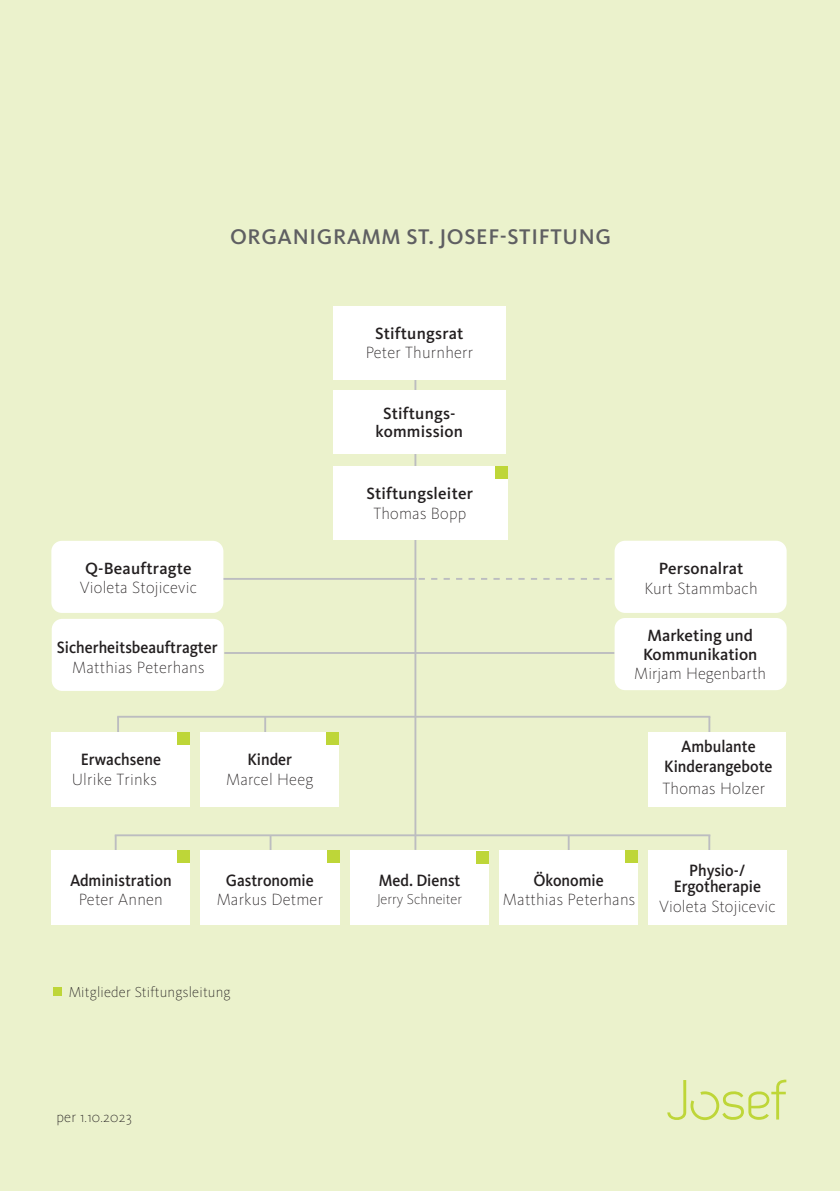
<style>
.page{position:relative;width:840px;height:1191px;background:#fff}
.page>*{position:absolute;margin:0;border:0;box-sizing:border-box;transform-origin:0 0}
.t1{font:500 22px "Kievit OT";letter-spacing:.03em;color:#5f5f62}
.t2{font:500 17px/20.4px "Kievit OT";color:#231f20;text-align:center;scale:.93 1}
.t3{font:200 16.8px "Kievit OT";letter-spacing:.01em;color:#231f20}
.t4{font:500 16.8px/18.6px "Kievit OT";letter-spacing:.01em;color:#231f20;text-align:center}
.t5{font:200 15px "Kievit OT";letter-spacing:.01em;color:#231f20}
.t6{font:200 14.8px "Kievit OT";color:#231f20}
</style>
<div class="page">
<div style="left:0;top:0;width:839px;height:1191px;background:#ebf2cc"></div>
<div style="left:614px;top:541px;width:172px;height:72px;background:#fff;border-radius:11px"></div>
<div style="left:53px;top:987px;width:9px;height:8px;background:#bed638"></div>
<hr style="left:708px;top:717px;width:2px;height:24px;background:#bcbdc0">
<hr style="left:264px;top:717px;width:2px;height:24px;background:#bcbdc0">
<hr style="left:117px;top:717px;width:2px;height:24px;background:#bcbdc0">
<svg style="left:418px;top:578px;width:193px;height:2px"></svg>
<hr style="left:414px;top:341px;width:2px;height:509px;background:#bcbdc0">
<div style="left:333px;top:390px;width:172px;height:63px;background:#fff"></div>
<div style="left:333px;top:306px;width:172px;height:74px;background:#fff"></div>
<div style="left:333px;top:465px;width:174px;height:74px;background:#fff"></div>
<div style="left:200px;top:731px;width:138px;height:75px;background:#fff"></div>
<div style="left:648px;top:731px;width:137px;height:75px;background:#fff"></div>
<div style="left:52px;top:731px;width:138px;height:75px;background:#fff"></div>
<hr style="left:117px;top:716px;width:593px;height:1px;background:#bcbdc0">
<hr style="left:118px;top:578px;width:298px;height:2px;background:#bcbdc0">
<div style="left:495px;top:465px;width:12px;height:13px;background:#bed638"></div>
<svg style="left:708px;top:836px;width:1px;height:14px"></svg>
<hr style="left:567px;top:835px;width:2px;height:24px;background:#bcbdc0">
<hr style="left:115px;top:835px;width:2px;height:24px;background:#bcbdc0">
<div style="left:51px;top:850px;width:139px;height:75px;background:#fff"></div>
<div style="left:350px;top:850px;width:138px;height:75px;background:#fff"></div>
<div style="left:499px;top:850px;width:138px;height:75px;background:#fff"></div>
<div style="left:647px;top:850px;width:139px;height:75px;background:#fff"></div>
<hr style="left:269px;top:835px;width:2px;height:24px;background:#bcbdc0">
<hr style="left:115px;top:834px;width:595px;height:2px;background:#bcbdc0">
<div style="left:200px;top:850px;width:139px;height:75px;background:#fff"></div>
<div style="left:177px;top:850px;width:13px;height:13px;background:#bed638"></div>
<div style="left:327px;top:850px;width:12px;height:13px;background:#bed638"></div>
<div style="left:476px;top:850px;width:12px;height:13px;background:#bed638"></div>
<div style="left:625px;top:850px;width:12px;height:13px;background:#bed638"></div>
<div style="left:177px;top:732px;width:13px;height:13px;background:#bed638"></div>
<div style="left:326px;top:731px;width:12px;height:13px;background:#bed638"></div>
<div style="left:51px;top:541px;width:172px;height:72px;background:#fff;border-radius:11px"></div>
<hr style="left:224px;top:652px;width:390px;height:2px;background:#bcbdc0">
<div style="left:614px;top:618px;width:172px;height:72px;background:#fff;border-radius:11px"></div>
<div style="left:52px;top:619px;width:172px;height:72px;background:#fff;border-radius:11px"></div>
<svg style="left:667px;top:1079px;width:118px;height:42px"></svg>
<h1 class="t1" style="left:230px;top:224px;width:382px">ORGANIGRAMM ST. JOSEF-STIFTUNG</h1>
<p class="t4" style="left:375px;top:324px;width:89px">Stiftungsrat</p>
<p class="t3" style="left:365px;top:343px;width:109px">Peter Thurnherr</p>
<p class="t4" style="left:375px;top:404px;width:89px">Stiftungs&shy;kommission</p>
<p class="t4" style="left:85px;top:559px;width:108px">Q-Beauftragte</p>
<p class="t3" style="left:80px;top:578px;width:118px">Violeta Stojicevic</p>
<p class="t2" style="left:57px;top:637px;width:174px">Sicherheitsbeauftragter</p>
<p class="t3" style="left:72px;top:658px;width:134px">Matthias Peterhans</p>
<p class="t2" style="left:81px;top:749px;width:88px">Erwachsene</p>
<p class="t3" style="left:72px;top:770px;width:87px">Ulrike Trinks</p>
<p class="t2" style="left:247px;top:749px;width:49px">Kinder</p>
<p class="t3" style="left:226px;top:770px;width:89px">Marcel Heeg</p>
<p class="t2" style="left:70px;top:870px;width:111px">Administration</p>
<p class="t3" style="left:79px;top:890px;width:86px">Peter Annen</p>
<p class="t2" style="left:226px;top:870px;width:96px">Gastronomie</p>
<p class="t3" style="left:216px;top:890px;width:108px">Markus Detmer</p>
<p class="t5" style="left:69px;top:983px;width:163px">Mitglieder Stiftungsleitung</p>
<p class="t4" style="left:366px;top:484px;width:108px">Stiftungsleiter</p>
<p class="t3" style="left:373px;top:504px;width:94px">Thomas Bopp</p>
<p class="t2" style="left:378px;top:870px;width:89px">Med. Dienst</p>
<p class="t6" style="left:377px;top:890px;width:86px">Jerry Schneiter</p>
<p class="t4" style="left:658px;top:559px;width:86px">Personalrat</p>
<p class="t3" style="left:644px;top:579px;width:115px">Kurt Stammbach</p>
<p class="t4" style="left:642px;top:626px;width:116px;text-align:left">Marketing und<br>Kommunikation</p>
<p class="t3" style="left:634px;top:663px;width:133px">Mirjam Hegenbarth</p>
<p class="t2" style="left:663px;top:736px;width:118px">Ambulante<br>Kinderangebote</p>
<p class="t3" style="left:662px;top:779px;width:104px">Thomas Holzer</p>
<p class="t2" style="left:533px;top:870px;width:77px">Ökonomie</p>
<p class="t3" style="left:502px;top:890px;width:134px">Matthias Peterhans</p>
<p class="t2" style="left:673px;top:862px;width:95px;line-height:16px">Physio-/<br>Ergotherapie</p>
<p class="t3" style="left:658px;top:896px;width:118px">Violeta Stojicevic</p>
<p class="t5" style="left:57px;top:1108px;width:77px">per 1.10.2023</p>
</div>
